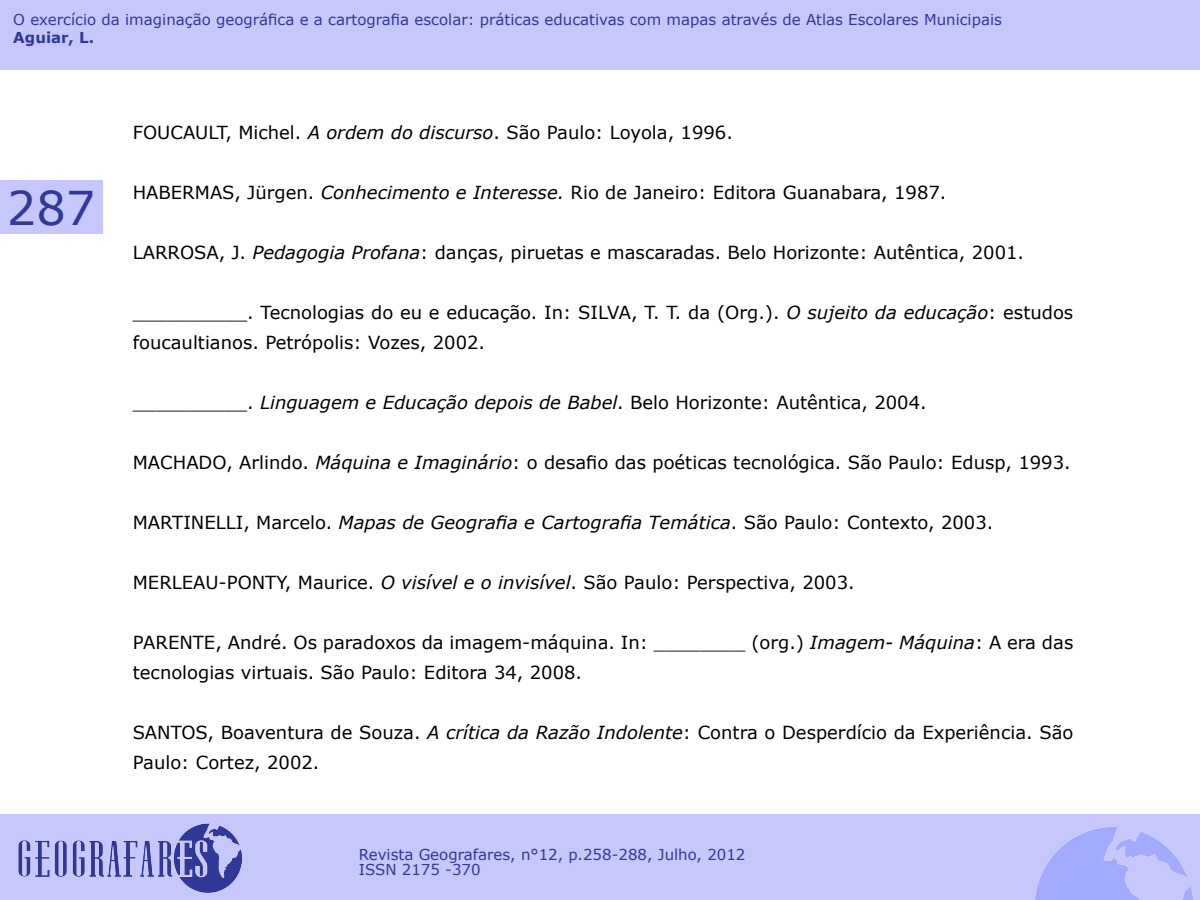
<style>
.page{position:relative;width:1200px;height:900px;background:#fff}
.page>*{position:absolute;margin:0;border:0;box-sizing:border-box;transform-origin:0 0}
.t1{font:46.5px "Verdana";color:#303898}
.t2{font:18px/30px "Verdana";color:#000}
.t3{font:15px/15px "Verdana";color:#303898}
.t4{font:700 15px "Verdana";color:#303898}
.s1{font-style:italic}
</style>
<div class="page">
<div style="left:0;top:180px;width:102px;height:54px;background:#c6c8fb"></div>
<div style="left:0;top:814px;width:1200px;height:86px;background:#c6c8fb"></div>
<img style="left:18px;top:823px;width:224px;height:70px">
<img style="left:1035px;top:827px;width:158px;height:73px">
<div style="left:0;top:0;width:1200px;height:69px;background:#c6c8fb"></div>
<p class="t3" style="left:13px;top:12px;width:990px">O exercício da imaginação geográfica e a cartografia escolar: práticas educativas com mapas através de Atlas Escolares Municipais</p>
<p class="t4" style="left:13px;top:27px;width:82px">Aguiar, L.</p>
<h1 class="t1" style="left:7px;top:176px;width:90px">287</h1>
<p class="t2" style="left:133px;top:118px;width:602px">FOUCAULT, Michel. <span class="s1">A ordem do discurso</span>. São Paulo: Loyola, 1996.</p>
<p class="t2" style="left:133px;top:178px;width:815px">HABERMAS, Jürgen. <span class="s1">Conhecimento e Interesse.</span> Rio de Janeiro: Editora Guanabara, 1987.</p>
<p class="t2" style="left:133px;top:238px;width:893px">LARROSA, J. <span class="s1">Pedagogia Profana</span>: danças, piruetas e mascaradas. Belo Horizonte: Autêntica, 2001.</p>
<p class="t2" style="left:133px;top:298px;width:942px">__________. Tecnologias do eu e educação. In: SILVA, T. T. da (Org.). <span class="s1">O sujeito da educação</span>: estudos foucaultianos. Petrópolis: Vozes, 2002.</p>
<p class="t2" style="left:133px;top:388px;width:795px">__________. <span class="s1">Linguagem e Educação depois de Babel</span>. Belo Horizonte: Autêntica, 2004.</p>
<p class="t2" style="left:133px;top:448px;width:939px">MACHADO, Arlindo. <span class="s1">Máquina e Imaginário</span>: o desafio das poéticas tecnológica. São Paulo: Edusp, 1993.</p>
<p class="t2" style="left:133px;top:508px;width:862px">MARTINELLI, Marcelo. <span class="s1">Mapas de Geografia e Cartografia Temática</span>. São Paulo: Contexto, 2003.</p>
<p class="t2" style="left:133px;top:568px;width:723px">MERLEAU-PONTY, Maurice. <span class="s1">O visível e o invisível</span>. São Paulo: Perspectiva, 2003.</p>
<p class="t2" style="left:133px;top:628px;width:942px">PARENTE, André. Os paradoxos da imagem-máquina. In: ________ (org.) <span class="s1">Imagem- Máquina</span>: A era das tecnologias virtuais. São Paulo: Editora 34, 2008.</p>
<p class="t2" style="left:133px;top:718px;width:942px">SANTOS, Boaventura de Souza. <span class="s1">A crítica da Razão Indolente</span>: Contra o Desperdício da Experiência. São<br>Paulo: Cortez, 2002.</p>
<p class="t3" style="left:359px;top:847px;width:388px">Revista Geografares, n°12, p.258-288, Julho, 2012<br>ISSN 2175 -370</p>
</div>
